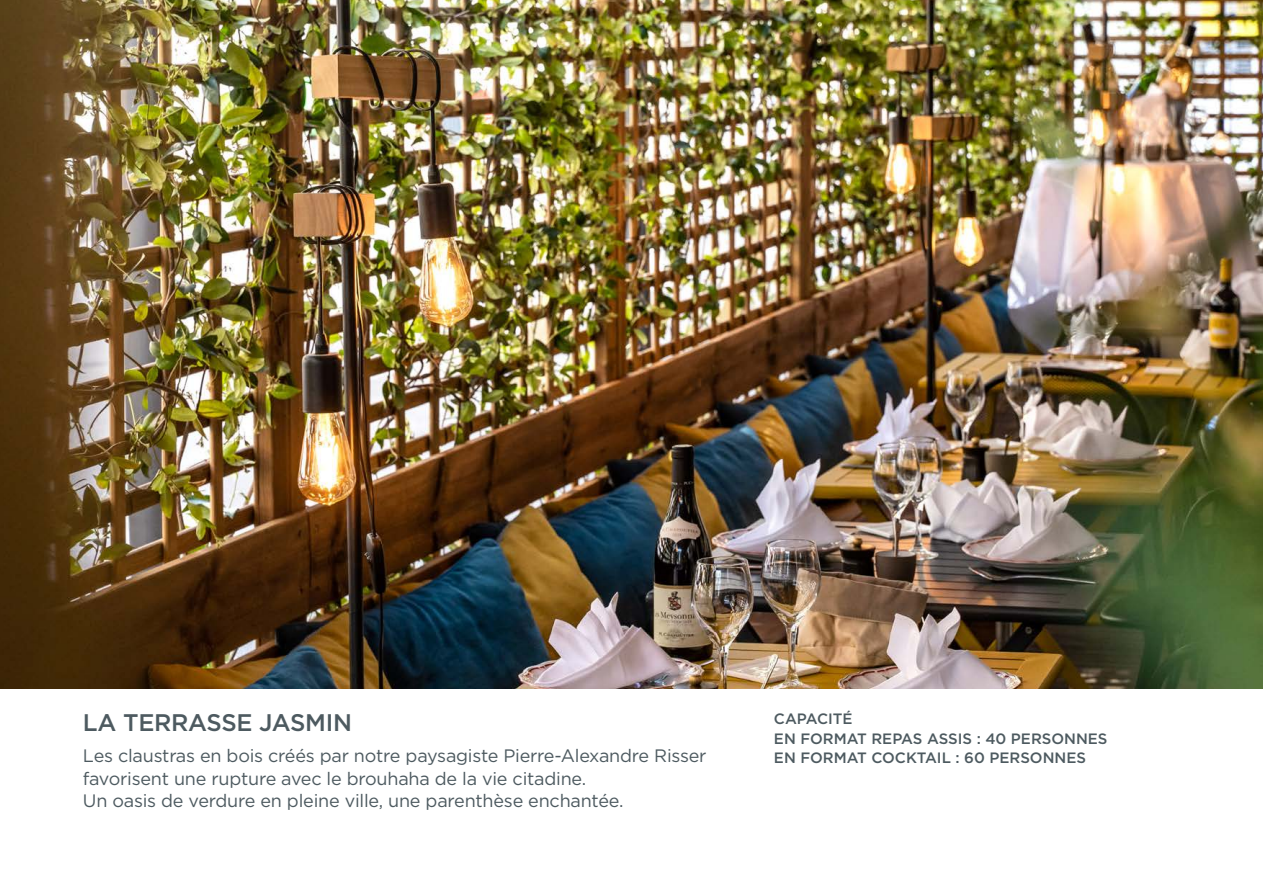
<style>
.page{position:relative;width:1263px;height:893px;background:#fff}
.page>*{position:absolute;margin:0;border:0;box-sizing:border-box;transform-origin:0 0}
.t1{font:500 24px "Gotham";letter-spacing:-.01em;color:#4d5a60}
.t2{font:18px/22.5px "Gotham";letter-spacing:-.01em;color:#4d5a60}
.t3{font:500 15px/19.5px "Gotham";color:#4d5a60}
</style>
<div class="page">
<img style="left:0;top:0;width:1263px;height:689px">
<h1 class="t1" style="left:83px;top:707px;width:271px">LA TERRASSE JASMIN</h1>
<p class="t2" style="left:83px;top:744px;width:625px">Les claustras en bois créés par notre paysagiste Pierre-Alexandre Risser favorisent une rupture avec le brouhaha de la vie citadine.<br>Un oasis de verdure en pleine ville, une parenthèse enchantée.</p>
<p class="t3" style="left:774px;top:709px;width:335px">CAPACITÉ<br>EN FORMAT REPAS ASSIS : 40 PERSONNES<br>EN FORMAT COCKTAIL : 60 PERSONNES</p>
</div>
